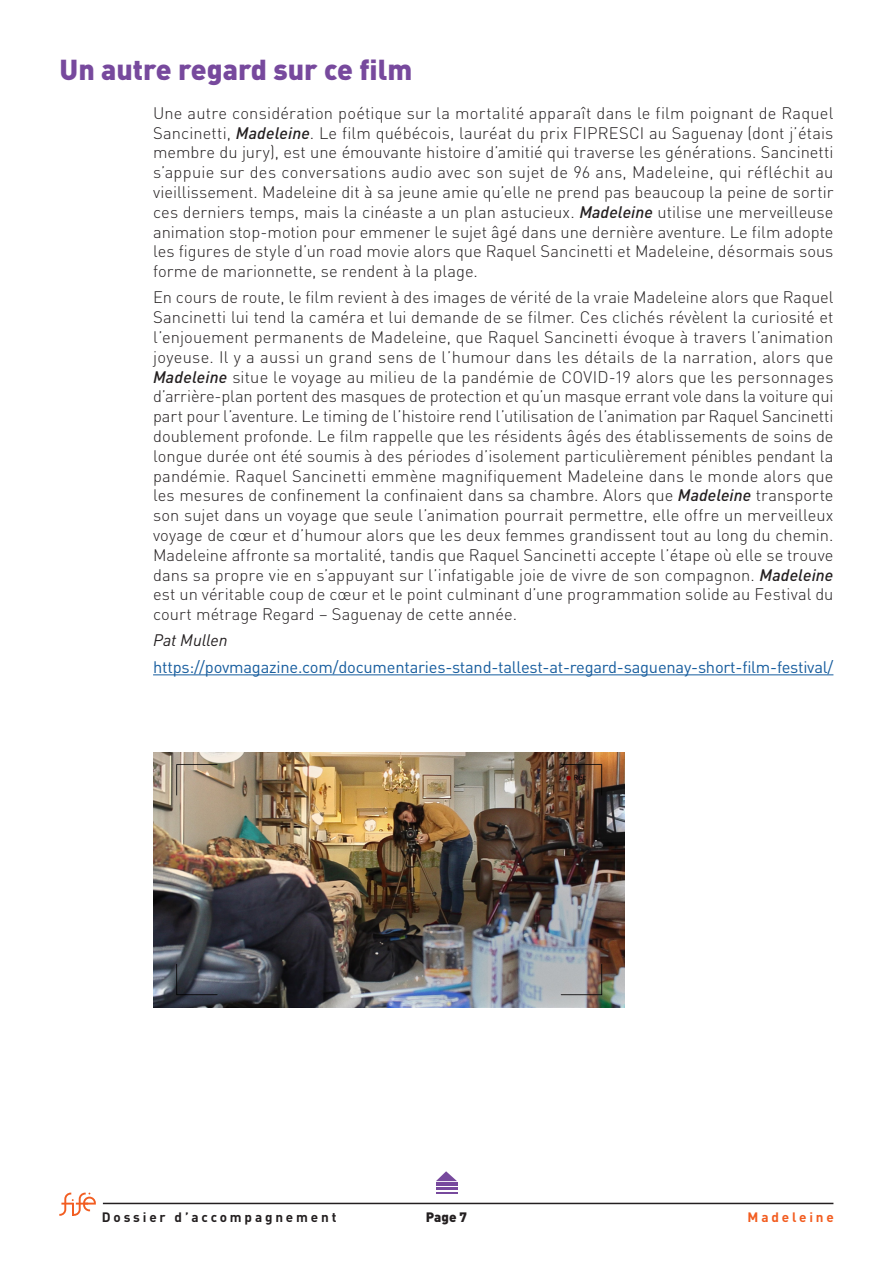
<style>
.page{position:relative;width:893px;height:1263px;background:#fff}
.page>*{position:absolute;margin:0;border:0;box-sizing:border-box;transform-origin:0 0}
.Titre{font:900 28.5px "DIN Pro";color:#77499d}
.Texte{font:300 16.5px/19.8px "DIN Pro";color:#231f20;text-align:justify}
.Hyperlien{font:16.5px "DIN Pro";letter-spacing:-.015em;color:#175d9e}
.Signature{font:italic 16.5px "DIN Pro";color:#231f20}
.t1{font:700 13.5px "DIN Pro";letter-spacing:.21em;color:#231f20}
.t2{font:700 13.5px "DIN Pro";letter-spacing:.21em;color:#f25d21}
.t3{font:900 13.5px "DIN Pro";color:#231f20}
.s1{font-weight:500;font-style:italic}
</style>
<div class="page">
<hr style="left:103px;top:1203px;width:730px;height:1px;background:#231f20">
<svg style="left:59px;top:1192px;width:37px;height:24px"></svg>
<hr style="left:436px;top:1191px;width:21px;height:2px;background:#77499d">
<hr style="left:436px;top:1187px;width:21px;height:3px;background:#77499d">
<hr style="left:436px;top:1182px;width:21px;height:4px;background:#77499d">
<svg style="left:436px;top:1171px;width:21px;height:10px"></svg>
<hr style="left:153px;top:674px;width:680px;height:1px;background:#175d9e">
<img style="left:153px;top:752px;width:471px;height:255px">
<p class="Titre" style="left:60px;top:45px;width:354px">Un autre regard sur ce film</p>
<p class="Texte" style="left:153px;top:101px;width:682px">Une autre considération poétique sur la mortalité apparaît dans le film poignant de Raquel Sancinetti, <span class="s1">Madeleine</span>. Le film québécois, lauréat du prix FIPRESCI au Saguenay (dont j’étais membre du jury), est une émouvante histoire d’amitié qui traverse les générations. Sancinetti s’appuie sur des conversations audio avec son sujet de 96 ans, Madeleine, qui réfléchit au vieillissement. Madeleine dit à sa jeune amie qu’elle ne prend pas beaucoup la peine de sortir ces derniers temps, mais la cinéaste a un plan astucieux. <span class="s1">Madeleine</span> utilise une merveilleuse animation stop-motion pour emmener le sujet âgé dans une dernière aventure. Le film adopte les figures de style d’un road movie alors que Raquel Sancinetti et Madeleine, désormais sous forme de marionnette, se rendent à la plage.</p>
<p class="Texte" style="left:153px;top:286px;width:682px">En cours de route, le film revient à des images de vérité de la vraie Madeleine alors que Raquel Sancinetti lui tend la caméra et lui demande de se filmer. Ces clichés révèlent la curiosité et l’enjouement permanents de Madeleine, que Raquel Sancinetti évoque à travers l’animation joyeuse. Il y a aussi un grand sens de l’humour dans les détails de la narration, alors que <span class="s1">Madeleine</span> situe le voyage au milieu de la pandémie de COVID-19 alors que les personnages d’arrière-plan portent des masques de protection et qu’un masque errant vole dans la voiture qui part pour l’aventure. Le timing de l’histoire rend l’utilisation de l’animation par Raquel Sancinetti doublement profonde. Le film rappelle que les résidents âgés des établissements de soins de longue durée ont été soumis à des périodes d’isolement particulièrement pénibles pendant la pandémie. Raquel Sancinetti emmène magnifiquement Madeleine dans le monde alors que les mesures de confinement la confinaient dans sa chambre. Alors que <span class="s1">Madeleine</span> transporte son sujet dans un voyage que seule l’animation pourrait permettre, elle offre un merveilleux voyage de cœur et d’humour alors que les deux femmes grandissent tout au long du chemin.<br>Madeleine affronte sa mortalité, tandis que Raquel Sancinetti accepte l’étape où elle se trouve dans sa propre vie en s’appuyant sur l’infatigable joie de vivre de son compagnon. <span class="s1">Madeleine </span>est un véritable coup de cœur et le point culminant d’une programmation solide au Festival du court métrage Regard – Saguenay de cette année.</p>
<p class="Signature" style="left:153px;top:627px;width:76px">Pat Mullen</p>
<p class="Hyperlien" style="left:153px;top:654px;width:682px">https://povmagazine.com/documentaries-stand-tallest-at-regard-saguenay-short-film-festival/</p>
<p class="t1" style="left:102px;top:1206px;width:236px">Dossier d’accompagnement</p>
<p class="t3" style="left:426px;top:1205px;width:43px">Page 7</p>
<p class="t2" style="left:748px;top:1206px;width:88px">Madeleine</p>
</div>
